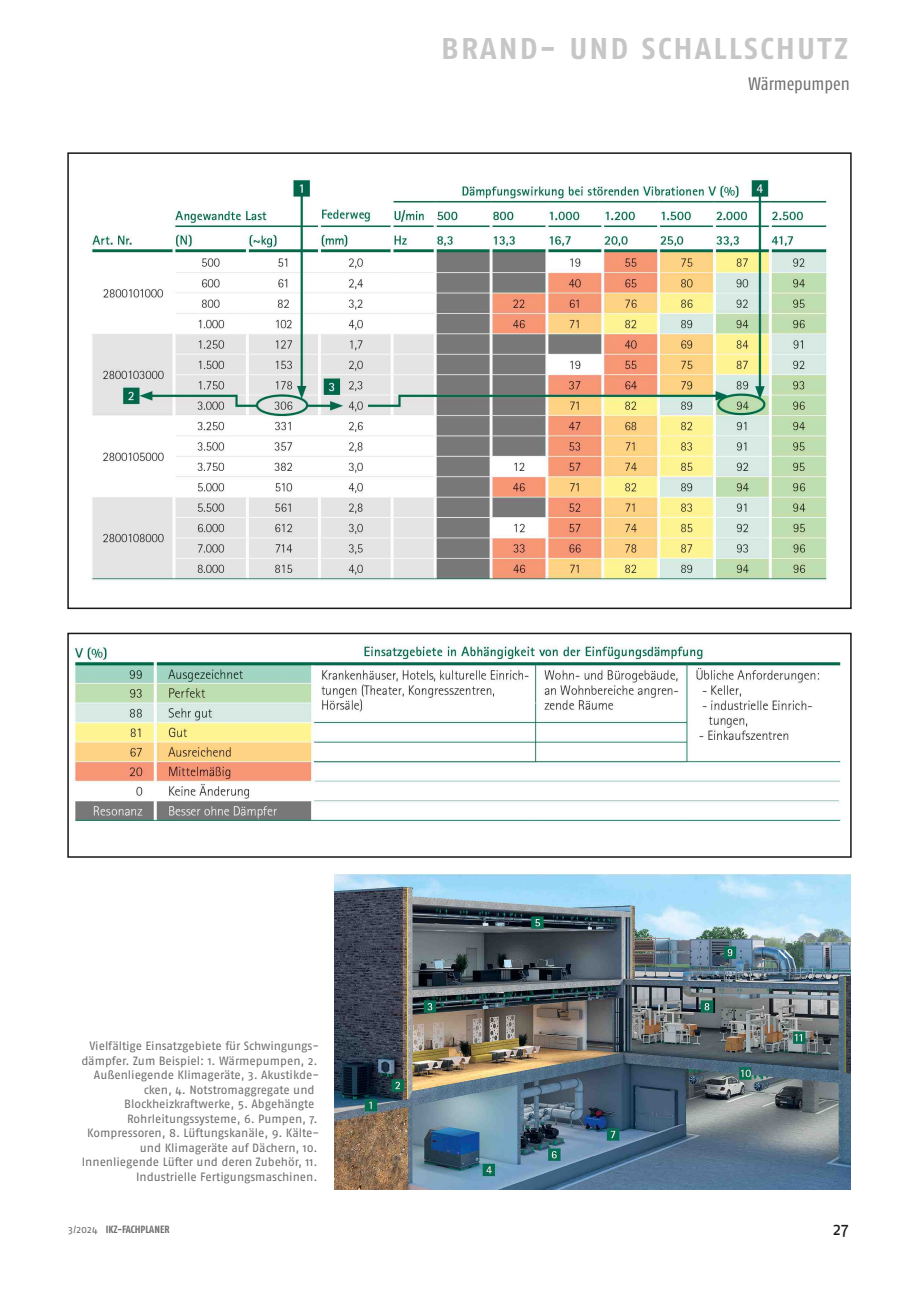
<style>
.page{position:relative;width:919px;height:1289px;background:#fff}
.page>*{position:absolute;margin:0;border:0;box-sizing:border-box;transform-origin:0 0}
.t1{font:700 30px "Fago OT";letter-spacing:.07em;color:#c6c6c6}
.t2{font:condensed 18px "Fago OT";color:#6f6e6e}
.t3{font:18px "Fago OT";color:#181715}
.t4{font:12px "Fago OT";letter-spacing:-.005em;color:#6f6e6e}
.t5{font:700 condensed 10.5px "Fago OT";color:#6f6e6e}
.s1{font-weight:400;font-stretch:normal}
</style>
<div class="page">
<img style="left:90px;top:179px;width:740px;height:402px">
<div style="left:67px;top:152px;width:784px;height:457px;border:2px solid #181715"></div>
<img style="left:72px;top:644px;width:769px;height:179px">
<div style="left:67px;top:632px;width:784px;height:225px;border:2px solid #181715"></div>
<img style="left:334px;top:874px;width:516px;height:315px">
<h1 class="t1" style="left:441px;top:30px;width:408px">BRAND- UND SCHALLSCHUTZ</h1>
<p class="t4" style="left:89px;top:1038px;width:231px">Vielfältige Einsatzgebiete für Schwingungs-</p>
<p class="t4" style="left:81px;top:1053px;width:237px">dämpfer. Zum Beispiel: 1. Wärmepumpen, 2.</p>
<p class="t4" style="left:94px;top:1067px;width:227px">Außenliegende Klimageräte, 3. Akustikde-</p>
<p class="t4" style="left:144px;top:1082px;width:172px">cken, 4. Notstromaggregate und</p>
<p class="t4" style="left:124px;top:1096px;width:192px">Blockheizkraftwerke, 5. Abgehängte</p>
<p class="t4" style="left:127px;top:1111px;width:192px">Rohrleitungssysteme, 6. Pumpen, 7.</p>
<p class="t4" style="left:87px;top:1125px;width:234px">Kompressoren, 8. Lüftungskanäle, 9. Kälte-</p>
<p class="t4" style="left:140px;top:1140px;width:179px">und Klimageräte auf Dächern, 10.</p>
<p class="t4" style="left:82px;top:1154px;width:237px">Innenliegende Lüfter und deren Zubehör, 11.</p>
<p class="t4" style="left:136px;top:1169px;width:183px">Industrielle Fertigungsmaschinen.</p>
<h2 class="t2" style="left:748px;top:73px;width:103px">Wärmepumpen</h2>
<p class="t5" style="left:68px;top:1222px;width:103px"><span class="s1">3/2024</span> IKZ-FACHPLANER</p>
<h2 class="t3" style="left:833px;top:1218px;width:17px">27</h2>
</div>
